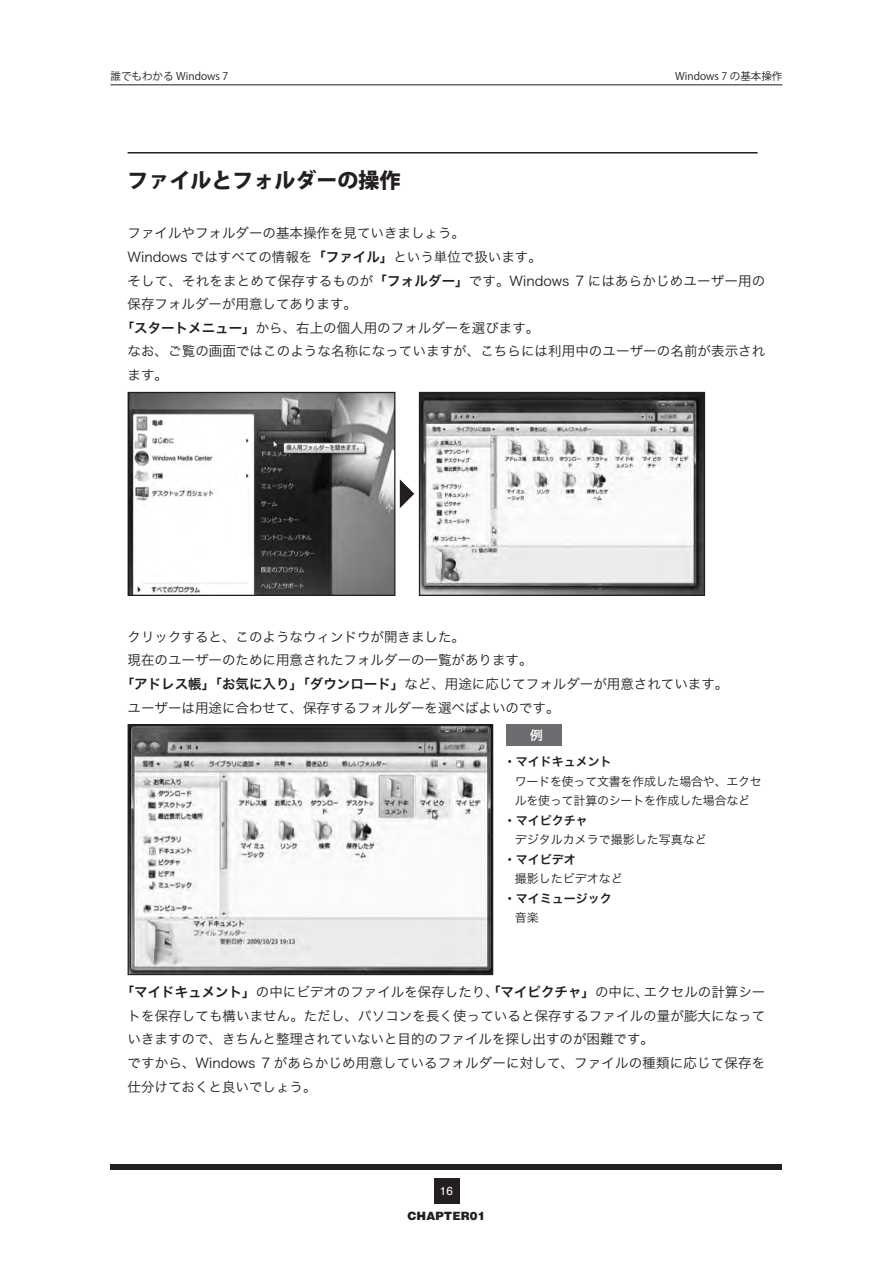
<style>
.page{position:relative;width:893px;height:1263px;background:#fff}
.page>*{position:absolute;margin:0;border:0;box-sizing:border-box;transform-origin:0 0}
.小見出し{font:800 21px "Koz Go Std";color:#231f20}
.t1{font:13.5px/23.7px "Hira Kaku Pro W3";color:#231f20}
.t2{font:12.75px "Hira Kaku Pro W6";color:#fff}
.t3{font:12px "Hira Kaku Pro W3";letter-spacing:-.02em;color:#231f20}
.t4{font:12px "Hira Kaku Pro W6";color:#231f20}
.t5{font:12px "Hira Kaku Pro W3";color:#231f20}
.t6{font:900 11.7px "Helvetica";color:#231f20}
.t7{font:11.7px "Helvetica";color:#fff}
.t8{font:10.5px "Koz Go Std";color:#231f20}
.s1{font-family:"Hira Kaku Pro W6"}
</style>
<div class="page">
<div style="left:434px;top:1178px;width:25px;height:25px;background:#231f20"></div>
<div style="left:111px;top:1164px;width:671px;height:5px;background:#231f20"></div>
<hr style="left:111px;top:85px;width:671px;height:1px;background:#231f20">
<hr style="left:128px;top:152px;width:630px;height:2px;background:#231f20">
<img style="left:130px;top:394px;width:263px;height:200px">
<div style="left:128px;top:392px;width:267px;height:204px;border:1px solid #231f20"></div>
<img style="left:421px;top:394px;width:282px;height:200px">
<div style="left:419px;top:392px;width:286px;height:204px;border:1px solid #231f20"></div>
<svg style="left:400px;top:479px;width:14px;height:29px"></svg>
<img style="left:130px;top:726px;width:361px;height:247px">
<div style="left:128px;top:724px;width:365px;height:251px;border:1px solid #231f20"></div>
<div style="left:507px;top:724px;width:55px;height:21px;background:#6c6d70"></div>
<p class="t8" style="left:111px;top:69px;width:119px">誰でもわかる Windows 7</p>
<p class="t8" style="left:675px;top:69px;width:109px">Windows 7 の基本操作</p>
<p class="小見出し" style="left:128px;top:166px;width:275px">ファイルとフォルダーの操作</p>
<p class="t1" style="left:128px;top:220px;width:339px">ファイルやフォルダーの基本操作を見ていきましょう。</p>
<p class="t1" style="left:128px;top:244px;width:416px">Windows ではすべての情報を<span class="s1">「ファイル」</span>という単位で扱います。</p>
<p class="t1" style="left:128px;top:268px;width:639px">そして、それをまとめて保存するものが<span class="s1">「フォルダー」</span>です。Windows 7 にはあらかじめユーザー用の保存フォルダーが用意してあります。</p>
<p class="t1" style="left:121px;top:315px;width:420px"><span class="s1">「スタートメニュー」</span>から、右上の個人用のフォルダーを選びます。</p>
<p class="t1" style="left:128px;top:339px;width:639px">なお、ご覧の画面ではこのような名称になっていますが、こちらには利用中のユーザーの名前が表示されます。</p>
<p class="t1" style="left:128px;top:624px;width:339px">クリックすると、このようなウィンドウが開きました。</p>
<p class="t1" style="left:128px;top:647px;width:407px">現在のユーザーのために用意されたフォルダーの一覧があります。</p>
<p class="t1" style="left:121px;top:671px;width:609px"><span class="s1">「アドレス帳」「お気に入り」「ダウンロード」</span>など、用途に応じてフォルダーが用意されています。</p>
<p class="t1" style="left:128px;top:695px;width:434px">ユーザーは用途に合わせて、保存するフォルダーを選べばよいのです。</p>
<p class="t2" style="left:530px;top:723px;width:14px">例</p>
<p class="t4" style="left:504px;top:751px;width:109px">・マイドキュメント</p>
<p class="t3" style="left:515px;top:771px;width:249px">ワードを使って文書を作成した場合や、エクセ</p>
<p class="t3" style="left:515px;top:790px;width:237px">ルを使って計算のシートを作成した場合など</p>
<p class="t4" style="left:504px;top:809px;width:85px">・マイピクチャ</p>
<p class="t5" style="left:515px;top:829px;width:193px">デジタルカメラで撮影した写真など</p>
<p class="t4" style="left:504px;top:848px;width:73px">・マイビデオ</p>
<p class="t5" style="left:515px;top:868px;width:109px">撮影したビデオなど</p>
<p class="t4" style="left:504px;top:887px;width:109px">・マイミュージック</p>
<p class="t3" style="left:515px;top:907px;width:25px">音楽</p>
<p class="t1" style="left:128px;top:979px;width:639px;text-align:justify;text-indent:-7px"><span class="s1">「マイドキュメント」</span>の中にビデオのファイルを保存したり、<span class="s1">「マイピクチャ」</span>の中に、エクセルの計算シートを保存しても構いません。ただし、パソコンを長く使っていると保存するファイルの量が膨大になっていきますので、きちんと整理されていないと目的のファイルを探し出すのが困難です。</p>
<p class="t1" style="left:128px;top:1050px;width:639px">ですから、Windows 7 があらかじめ用意しているフォルダーに対して、ファイルの種類に応じて保存を仕分けておくと良いでしょう。</p>
<p class="t7" style="left:440px;top:1181px;width:15px">16</p>
<p class="t6" style="left:407px;top:1208px;width:79px">CHAPTER01</p>
</div>
